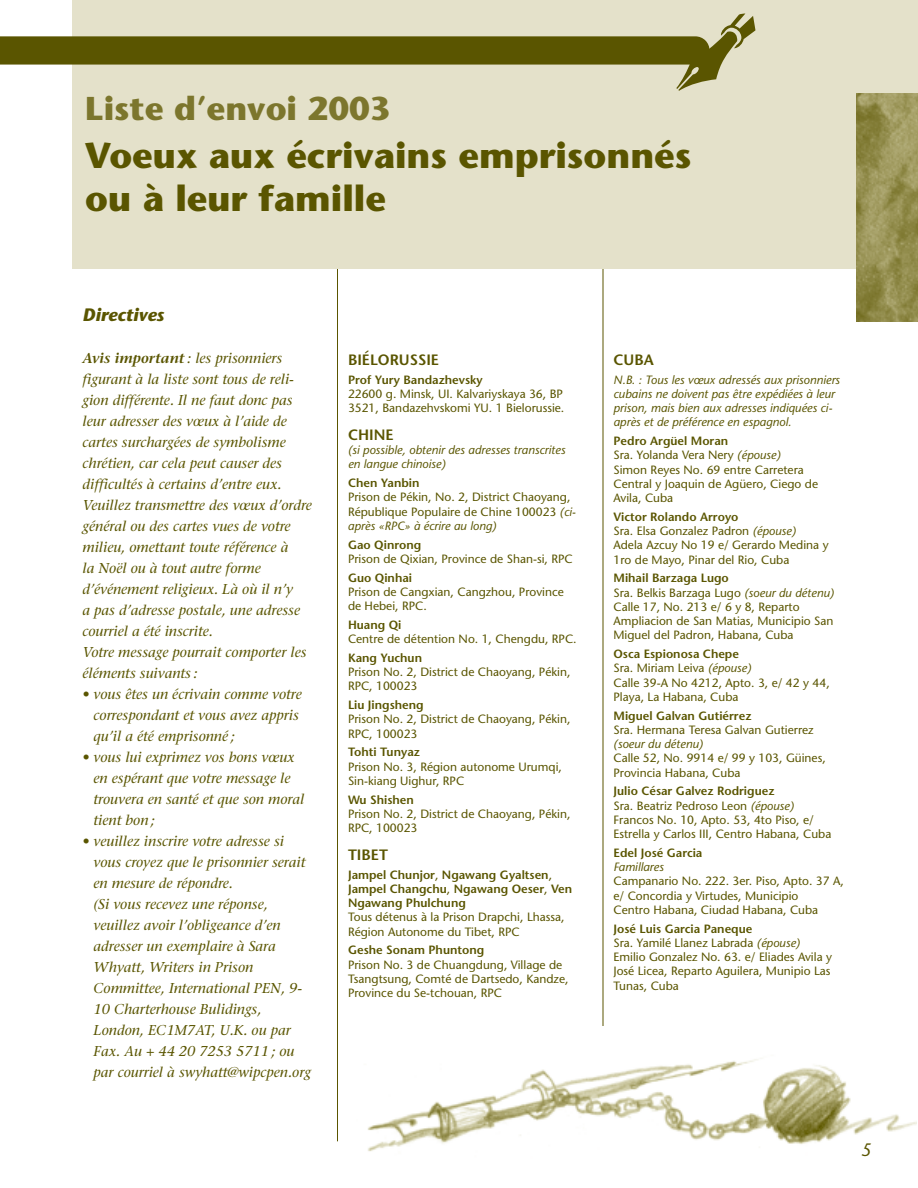
<style>
.page{position:relative;width:918px;height:1188px;background:#fff}
.page>*{position:absolute;margin:0;border:0;box-sizing:border-box;transform-origin:0 0}
.t1{font:700 36px/43.5px "Stone Sans";color:#5a5500}
.t2{font:700 33px "Stone Sans";color:#7c762d}
.t3{font:italic 700 18px "Stone Sans";color:#5a5500}
.t4{font:italic 18px "Stone Sans";color:#5a5500}
.t5{font:600 15px "Stone Sans";color:#5a5500}
.t6{font:italic 14.25px/21px "Stone Serif";color:#5a5500}
.t7{font:12px/14.2px "Stone Sans";color:#5a5500}
.t8{font:600 12px/14.2px "Stone Sans";color:#5a5500}
.t9{font:italic 12px/14.2px "Stone Sans";color:#5a5500}
.s1{font-weight:600}
.s2{font-style:italic}
.s3{font-weight:400}
</style>
<div class="page">
<img style="left:367px;top:1059px;width:550px;height:93px">
<hr style="left:337px;top:256px;width:1px;height:885px;background:#5a5500">
<hr style="left:603px;top:256px;width:1px;height:770px;background:#5a5500">
<div style="left:72px;top:0;width:846px;height:269px;background:#e4e1ca"></div>
<img style="left:856px;top:93px;width:62px;height:229px">
<svg style="left:0;top:36px;width:710px;height:29px;background:#5e5906"></svg>
<h2 class="t2" style="left:85px;top:95px;width:307px">Liste d’envoi 2003</h2>
<h1 class="t1" style="left:85px;top:137px;width:608px">Voeux aux écrivains emprisonnés ou à leur famille</h1>
<h3 class="t3" style="left:82px;top:308px;width:83px">Directives</h3>
<p class="t6" style="left:82px;top:349px;width:231px"><span class="s1">Avis important</span> : les prisonniers figurant à la liste sont tous de reli&shy;gion différente. Il ne faut donc pas leur adresser des vœux à l’aide de cartes surchargées de symbolisme chrétien, car cela peut causer des difficultés à certains d’entre eux.<br>Veuillez transmettre des vœux d’ordre général ou des cartes vues de votre milieu, omettant toute référence à<br>la Noël ou à tout autre forme d’événement religieux. Là où il n’y<br>a pas d’adresse postale, une adresse courriel a été inscrite.<br>Votre message pourrait comporter les éléments suivants :</p>
<p class="t6" style="left:94px;top:685px;width:210px;text-indent:-11px">• vous êtes un écrivain comme votre correspondant et vous avez appris qu’il a été emprisonné ;</p>
<p class="t6" style="left:94px;top:748px;width:212px;text-indent:-11px">• vous lui exprimez vos bons vœux en espérant que votre message le trouvera en santé et que son moral tient bon ;</p>
<p class="t6" style="left:94px;top:832px;width:219px;text-indent:-11px">• veuillez inscrire votre adresse si vous croyez que le prisonnier serait en mesure de répondre.<br>(Si vous recevez une réponse, veuillez avoir l’obligeance d’en adresser un exemplaire à Sara<br>Whyatt, Writers in Prison<br>Committee, International PEN, 9-<br>10 Charterhouse Bulidings,<br>London, EC1M7AT, U.K. ou par<br>Fax. Au + 44 20 7253 5711 ; ou par courriel à swyhatt@wipcpen.org</p>
<p class="t5" style="left:348px;top:354px;width:93px">BIÉLORUSSIE</p>
<p class="t8" style="left:348px;top:374px;width:136px">Prof Yury Bandazhevsky</p>
<p class="t7" style="left:348px;top:388px;width:218px">22600 g. Minsk, UI. Kalvariyskaya 36, BP<br>3521, Bandazehvskomi YU. 1 Bielorussie.</p>
<p class="t5" style="left:348px;top:429px;width:47px">CHINE</p>
<p class="t9" style="left:348px;top:444px;width:219px">(si possible, obtenir des adresses transcrites en langue chinoise)</p>
<p class="t8" style="left:348px;top:477px;width:73px">Chen Yanbin</p>
<p class="t7" style="left:348px;top:491px;width:229px">Prison de Pékin, No. 2, District Chaoyang,<br>République Populaire de Chine 100023 <span class="s2">(ci&shy;après «RPC» à écrire au long)</span></p>
<p class="t8" style="left:348px;top:539px;width:75px">Gao Qinrong</p>
<p class="t7" style="left:348px;top:553px;width:226px">Prison de Qixian, Province de Shan-si, RPC</p>
<p class="t8" style="left:348px;top:572px;width:66px">Guo Qinhai</p>
<p class="t7" style="left:348px;top:586px;width:218px">Prison de Cangxian, Cangzhou, Province de Hebei, RPC.</p>
<p class="t8" style="left:348px;top:619px;width:55px">Huang Qi</p>
<p class="t7" style="left:348px;top:633px;width:230px">Centre de détention No. 1, Chengdu, RPC.</p>
<p class="t8" style="left:348px;top:652px;width:76px">Kang Yuchun</p>
<p class="t7" style="left:348px;top:666px;width:224px">Prison No. 2, District de Chaoyang, Pékin,<br>RPC, 100023</p>
<p class="t8" style="left:348px;top:699px;width:77px">Liu Jingsheng</p>
<p class="t7" style="left:348px;top:713px;width:224px">Prison No. 2, District de Chaoyang, Pékin,<br>RPC, 100023</p>
<p class="t8" style="left:348px;top:746px;width:73px">Tohti Tunyaz</p>
<p class="t7" style="left:348px;top:761px;width:216px">Prison No. 3, Région autonome Urumqi,<br>Sin-kiang Uighur, RPC</p>
<p class="t8" style="left:348px;top:794px;width:67px">Wu Shishen</p>
<p class="t7" style="left:348px;top:808px;width:224px">Prison No. 2, District de Chaoyang, Pékin,<br>RPC, 100023</p>
<p class="t5" style="left:348px;top:849px;width:41px">TIBET</p>
<p class="t8" style="left:348px;top:869px;width:226px">Jampel Chunjor<span class="s3">,</span> Ngawang Gyaltsen<span class="s3">,<br></span>Jampel Changchu<span class="s3">,</span> Ngawang Oeser<span class="s3">,</span> Ven<br>Ngawang Phulchung</p>
<p class="t7" style="left:348px;top:911px;width:218px">Tous détenus à la Prison Drapchi, Lhassa,<br>Région Autonome du Tibet, RPC</p>
<p class="t8" style="left:348px;top:944px;width:138px">Geshe Sonam Phuntong</p>
<p class="t7" style="left:348px;top:959px;width:222px">Prison No. 3 de Chuangdung, Village de<br>Tsangtsung, Comté de Dartsedo, Kandze,<br>Province du Se-tchouan, RPC</p>
<p class="t5" style="left:614px;top:354px;width:42px">CUBA</p>
<p class="t9" style="left:614px;top:374px;width:228px">N.B. : Tous les vœux adressés aux prisonniers cubains ne doivent pas être expédiées à leur prison, mais bien aux adresses indiquées ci&shy;après et de préférence en espagnol.</p>
<p class="t7" style="left:614px;top:435px;width:206px"><span class="s1">Pedro Argüel Moran<br></span>Sra. Yolanda Vera Nery <span class="s2">(épouse)<br></span>Simon Reyes No. 69 entre Carretera<br>Central y Joaquin de Agüero, Ciego de<br>Avila, Cuba</p>
<p class="t7" style="left:614px;top:511px;width:217px"><span class="s1">Victor Rolando Arroyo<br></span>Sra. Elsa Gonzalez Padron <span class="s2">(épouse)<br></span>Adela Azcuy No 19 e/ Gerardo Medina y<br>1ro de Mayo, Pinar del Rio, Cuba</p>
<p class="t7" style="left:614px;top:572px;width:222px"><span class="s1">Mihail Barzaga Lugo<br></span>Sra. Belkis Barzaga Lugo <span class="s2">(soeur du détenu)<br></span>Calle 17, No. 213 e/ 6 y 8, Reparto Ampliacion de San Matias, Municipio San Miguel del Padron, Habana, Cuba</p>
<p class="t7" style="left:614px;top:648px;width:218px"><span class="s1">Osca Espionosa Chepe<br></span>Sra. Miriam Leiva <span class="s2">(épouse)<br></span>Calle 39-A No 4212, Apto. 3, e/ 42 y 44,<br>Playa, La Habana, Cuba</p>
<p class="t8" style="left:614px;top:710px;width:140px">Miguel Galvan Gutiérrez</p>
<p class="t7" style="left:614px;top:724px;width:202px">Sra. Hermana Teresa Galvan Gutierrez</p>
<p class="t9" style="left:614px;top:738px;width:91px">(soeur du détenu)</p>
<p class="t7" style="left:614px;top:752px;width:214px">Calle 52, No. 9914 e/ 99 y 103, Güines,<br>Provincia Habana, Cuba</p>
<p class="t7" style="left:614px;top:785px;width:219px"><span class="s1">Julio César Galvez Rodriguez<br></span>Sra. Beatriz Pedroso Leon <span class="s2">(épouse)<br></span>Francos No. 10, Apto. 53, 4to Piso, e/ Estrella y Carlos III, Centro Habana, Cuba</p>
<p class="t8" style="left:614px;top:847px;width:90px">Edel José Garcia</p>
<p class="t9" style="left:614px;top:861px;width:52px">Famillares</p>
<p class="t7" style="left:614px;top:875px;width:232px">Campanario No. 222. 3er. Piso, Apto. 37 A, e/ Concordia y Virtudes, Municipio<br>Centro Habana, Ciudad Habana, Cuba</p>
<p class="t7" style="left:614px;top:923px;width:220px"><span class="s1">José Luis Garcia Paneque<br></span>Sra. Yamilé Llanez Labrada <span class="s2">(épouse)<br></span>Emilio Gonzalez No. 63. e/ Eliades Avila y<br>José Licea, Reparto Aguilera, Munipio Las<br>Tunas, Cuba</p>
<h3 class="t4" style="left:861px;top:1143px;width:12px">5</h3>
</div>
